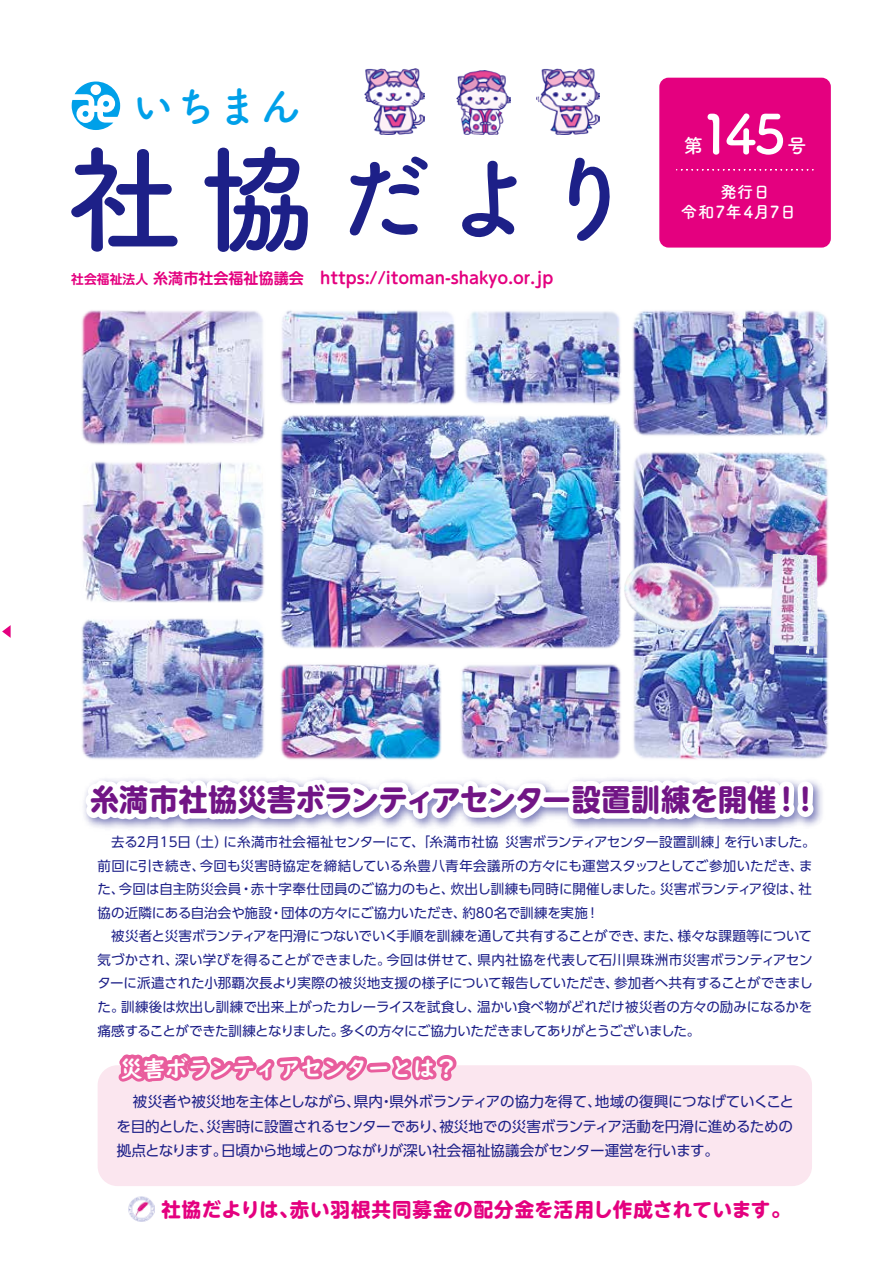
<style>
.page{position:relative;width:893px;height:1263px;background:#fff}
.page>*{position:absolute;margin:0;border:0;box-sizing:border-box;transform-origin:0 0}
.t1{font:700 96.3px "Tsuku A Rd Gothic";color:#1d2088}
.t2{font:700 54px "Tsuku A Rd Gothic";color:#fff}
.t3{font:700 42px "Tsuku A Rd Gothic";color:#00a0e9}
.t4{font:700 30px "UD Shin M Go Pr 6 N";letter-spacing:-.005em;color:#711585}
.t5{font:22.5px "UD Digi Kyokasho N B";color:#fff}
.t6{font:700 19.5px "UD Shin M Go Pro";letter-spacing:.035em;color:#e4007f}
.t7{font:700 19.5px "Tsuku A Rd Gothic";color:#fff}
.t8{font:700 16.5px "Tsuku A Rd Gothic";letter-spacing:.015em;color:#fff}
.t9{font:700 16.05px "UD Shin M Go Pr 6 N De";color:#e4007f}
.t10{font:14.55px/24.8px "UD Shin Go Pr 6";letter-spacing:-.015em;color:#1d2088;text-align:justify}
.t11{font:13.5px/23.5px "UD Shin Go Pr 6";letter-spacing:-.005em;color:#1d2088}
.s1{font-size:118.5px}
.s2{font-size:12.75px}
.s3{font-size:15px}
</style>
<div class="page">
<div style="left:659px;top:78px;width:172px;height:170px;background:#e4007f;border-radius:9px"></div>
<img style="left:536px;top:69px;width:64px;height:65px">
<img style="left:365px;top:69px;width:59px;height:65px">
<img style="left:456px;top:70px;width:54px;height:64px">
<img style="left:513px;top:311px;width:49px;height:45px">
<img style="left:819px;top:312px;width:9px;height:82px">
<img style="left:819px;top:660px;width:10px;height:98px">
<img style="left:81px;top:310px;width:141px;height:93px">
<img style="left:82px;top:403px;width:140px;height:156px">
<img style="left:81px;top:559px;width:141px;height:182px">
<img style="left:819px;top:394px;width:9px;height:153px">
<img style="left:222px;top:356px;width:340px;height:249px">
<img style="left:499px;top:605px;width:63px;height:154px">
<img style="left:222px;top:605px;width:277px;height:136px">
<img style="left:222px;top:310px;width:291px;height:153px">
<div style="left:98px;top:1065px;width:714px;height:121px;background:#fbe6ef;border-radius:20px"></div>
<svg style="left:72px;top:82px;width:48px;height:48px"></svg>
<svg style="left:2px;top:625px;width:9px;height:13px"></svg>
<svg style="left:82px;top:741px;width:472px;height:88px"></svg>
<div style="left:539px;top:792px;width:36px;height:15px;border:10px solid #fff;border-radius:2px"></div>
<img style="left:562px;top:169px;width:257px;height:660px">
<img style="left:598px;top:534px;width:139px;height:122px">
<img style="left:755px;top:547px;width:74px;height:113px">
<svg style="left:113px;top:1053px;width:344px;height:29px"></svg>
<div style="left:128px;top:1195px;width:28px;height:28px;border:3px solid #fff;border-radius:50%"></div>
<img style="left:129px;top:1196px;width:25px;height:25px">
<h3 class="t3" style="left:132px;top:73px;width:171px">いちまん</h3>
<h1 class="t1" style="left:65px;top:123px;width:573px"><span class="s1">社協</span>だより</h1>
<p class="t9" style="left:71px;top:264px;width:484px"><span class="s2">社会福祉法人</span> <span class="s3">糸満市社会福祉協議会</span> https://itoman-shakyo.or.jp</p>
<h2 class="t2" style="left:699px;top:92px;width:88px">145</h2>
<h3 class="t7" style="left:684px;top:130px;width:21px">第</h3>
<h3 class="t7" style="left:787px;top:130px;width:21px">号</h3>
<p class="t8" style="left:720px;top:179px;width:51px">発行日</p>
<p class="t8" style="left:681px;top:199px;width:117px">令和7年4月7日</p>
<h3 class="t4" style="left:90px;top:774px;width:731px">糸満市社協災害ボランティアセンター設置訓練を開催！！</h3>
<p class="t11" style="left:98px;top:830px;width:720px;text-indent:14px">去る2月１5日（土）に糸満市社会福祉センターにて、「糸満市社協災害ボランティアセンター設置訓練」を行いました。前回に引き続き、今回も災害時協定を締結している糸豊八青年会議所の方々にも運営スタッフとしてご参加いただき、また、今回は自主防災会員・赤十字奉仕団員のご協力のもと、炊出し訓練も同時に開催しました。災害ボランティア役は、社協の近隣にある自治会や施設・団体の方々にご協力いただき、約80名で訓練を実施！</p>
<p class="t11" style="left:98px;top:924px;width:717px;text-align:justify;text-indent:14px">被災者と災害ボランティアを円滑につないでいく手順を訓練を通して共有することができ、また、様々な課題等について気づかされ、深い学びを得ることができました。今回は併せて、県内社協を代表して石川県珠洲市災害ボランティアセンターに派遣された小那覇次長より実際の被災地支援の様子について報告していただき、参加者へ共有することができました。訓練後は炊出し訓練で出来上がったカレーライスを試食し、温かい食べ物がどれだけ被災者の方々の励みになるかを痛感することができた訓練となりました。多くの方々にご協力いただきましてありがとうございました。</p>
<h3 class="t5" style="left:120px;top:1055px;width:339px">災害ボランティアセンターとは？</h3>
<p class="t10" style="left:117px;top:1088px;width:679px;text-indent:16px">被災者や被災地を主体としながら、県内・県外ボランティアの協力を得て、地域の復興につなげていくことを目的とした、災害時に設置されるセンターであり、被災地での災害ボランティア活動を円滑に進めるための拠点となります。日頃から地域とのつながりが深い社会福祉協議会がセンター運営を行います。</p>
<h3 class="t6" style="left:161px;top:1193px;width:631px">社協だよりは、赤い羽根共同募金の配分金を活用し作成されています。</h3>
</div>
